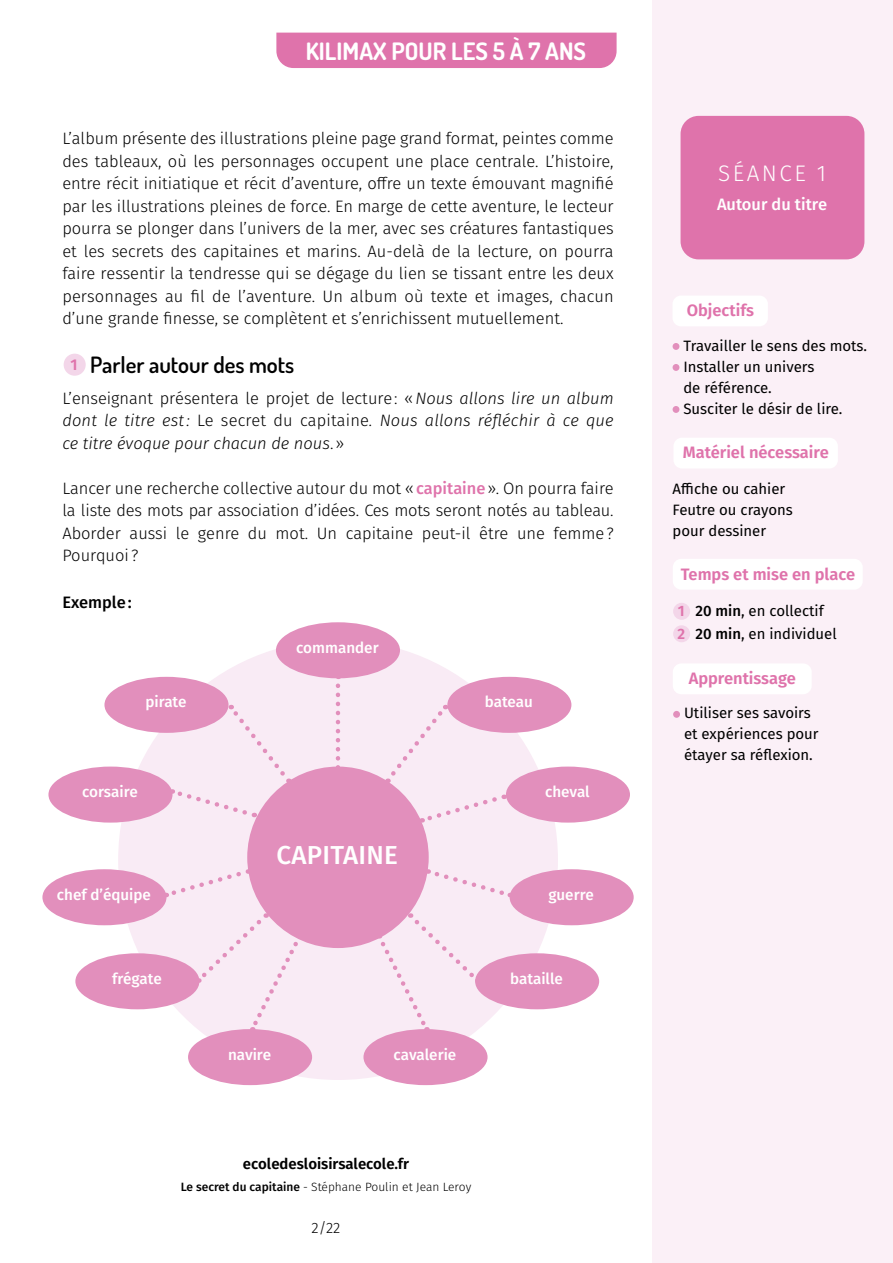
<style>
.page{position:relative;width:893px;height:1263px;background:#fff}
.page>*{position:absolute;margin:0;border:0;box-sizing:border-box;transform-origin:0 0}
.CONSIGNE{font:500 25.95px "Fira Sans";letter-spacing:.01em;color:#fff}
.t1{font:700 24px "Dosis";color:#fff}
.t2{font:600 22.5px "Dosis";color:#000}
.t3{font:300 22.5px "Fira Sans";letter-spacing:.11em;color:#fff}
.TC{font:300 16.5px/22.5px "Fira Sans";color:#000;text-align:justify}
.TC-2{font:italic 300 16.5px/22.5px "Fira Sans";color:#000;text-align:justify}
.t4{font:600 16.5px "Fira Sans";color:#df73ab}
.t5{font:500 16.5px "Fira Sans";color:#fff}
.TC-3{font:500 16.5px "Fira Sans";color:#000}
.t6{font:600 15.6px "Fira Sans";color:#df73ab}
.CONSIGNE-2{font:500 15.3px "Fira Sans";color:#fff}
.BANDEAU_TXT{font:15px/21px "Fira Sans";color:#000}
.t7{font:600 15px "Fira Sans";color:#000}
.t8{font:300 15px "Fira Sans";color:#000}
.t9{font:600 15px "Fira Sans";color:#df73ab}
.t10{font:300 12px "Fira Sans";color:#000}
.s1{font-style:normal}
.s2{font-weight:500;color:#df73ab}
.s3{font-weight:500}
</style>
<div class="page">
<div style="left:118px;top:640px;width:440px;height:440px;background:#f9ebf5;border-radius:50%"></div>
<div style="left:652px;top:0;width:241px;height:1263px;background:#fbf0f7"></div>
<div style="left:276px;top:33px;width:341px;height:35px;background:#df73ab"></div>
<div style="left:672px;top:296px;width:96px;height:30px;background:#fff;border-radius:9px"></div>
<div style="left:64px;top:354px;width:22px;height:22px;background:#f3d6e9;border-radius:50%"></div>
<div style="left:673px;top:343px;width:6px;height:7px;background:#e28fbc;border-radius:50%"></div>
<div style="left:673px;top:364px;width:6px;height:7px;background:#e28fbc;border-radius:50%"></div>
<div style="left:673px;top:406px;width:6px;height:7px;background:#e28fbc;border-radius:50%"></div>
<div style="left:680px;top:116px;width:184px;height:143px;background:#df73ab;border-radius:18px"></div>
<div style="left:673px;top:438px;width:165px;height:30px;background:#fff;border-radius:9px"></div>
<div style="left:673px;top:603px;width:17px;height:17px;background:#f3d6e9;border-radius:50%"></div>
<div style="left:673px;top:625px;width:17px;height:17px;background:#f3d6e9;border-radius:50%"></div>
<div style="left:673px;top:559px;width:190px;height:31px;background:#fff;border-radius:9px"></div>
<div style="left:673px;top:711px;width:7px;height:7px;background:#e28fbc;border-radius:50%"></div>
<div style="left:673px;top:663px;width:139px;height:31px;background:#fff;border-radius:9px"></div>
<div style="left:247px;top:766px;width:182px;height:182px;background:#e28fbc;border-radius:50%"></div>
<div style="left:276px;top:622px;width:124px;height:56px;background:#e28fbc;border-radius:50%"></div>
<div style="left:104px;top:677px;width:125px;height:56px;background:#e28fbc;border-radius:50%"></div>
<div style="left:48px;top:766px;width:125px;height:57px;background:#e28fbc;border-radius:50%"></div>
<div style="left:42px;top:869px;width:124px;height:56px;background:#e28fbc;border-radius:50%"></div>
<div style="left:75px;top:953px;width:124px;height:56px;background:#e28fbc;border-radius:50%"></div>
<div style="left:188px;top:1029px;width:124px;height:56px;background:#e28fbc;border-radius:50%"></div>
<div style="left:363px;top:1029px;width:125px;height:56px;background:#e28fbc;border-radius:50%"></div>
<div style="left:475px;top:953px;width:124px;height:56px;background:#e28fbc;border-radius:50%"></div>
<div style="left:510px;top:869px;width:124px;height:56px;background:#e28fbc;border-radius:50%"></div>
<div style="left:506px;top:766px;width:124px;height:57px;background:#e28fbc;border-radius:50%"></div>
<div style="left:447px;top:677px;width:124px;height:56px;background:#e28fbc;border-radius:50%"></div>
<svg style="left:336px;top:686px;width:4px;height:80px"></svg>
<svg style="left:165px;top:869px;width:84px;height:30px"></svg>
<svg style="left:421px;top:794px;width:84px;height:31px"></svg>
<svg style="left:428px;top:869px;width:83px;height:30px"></svg>
<svg style="left:171px;top:704px;width:118px;height:114px"></svg>
<svg style="left:387px;top:704px;width:62px;height:79px"></svg>
<svg style="left:195px;top:913px;width:107px;height:118px"></svg>
<svg style="left:378px;top:913px;width:102px;height:118px"></svg>
<p class="t1" style="left:306px;top:35px;width:282px">KILIMAX POUR LES 5 À 7 ANS</p>
<p class="TC" style="left:62px;top:127px;width:553px">L’album présente des illustrations pleine page grand format, peintes comme des tableaux, où les personnages occupent une place centrale. L’histoire, entre récit initiatique et récit d’aventure, offre un texte émouvant magnifié par les illustrations pleines de force. En marge de cette aventure, le lecteur pourra se plonger dans l’univers de la mer, avec ses créatures fantastiques et les secrets des capitaines et marins. Au-delà de la lecture, on pourra faire ressentir la tendresse qui se dégage du lien se tissant entre les deux personnages au fil de l’aventure. Un album où texte et images, chacun d’une grande finesse, se complètent et s’enrichissent mutuellement.</p>
<p class="t6" style="left:70px;top:352px;width:9px">1</p>
<p class="t2" style="left:90px;top:350px;width:206px">Parler autour des mots</p>
<p class="TC-2" style="left:62px;top:387px;width:553px"><span class="s1">L’enseignant présentera le projet de lecture: «</span>Nous allons lire un album dont le titre est: <span class="s1">Le secret du capitaine</span>. Nous allons réfléchir à ce que ce titre évoque pour chacun de nous<span class="s1">.»</span></p>
<p class="TC" style="left:62px;top:477px;width:553px">Lancer une recherche collective autour du mot «<span class="s2">capitaine</span>». On pourra faire la liste des mots par association d’idées. Ces mots seront notés au tableau.<br>Aborder aussi le genre du mot. Un capitaine peut-il être une femme?<br>Pourquoi ?</p>
<p class="TC-3" style="left:62px;top:589px;width:71px">Exemple:</p>
<p class="CONSIGNE-2" style="left:296px;top:635px;width:84px">commander</p>
<p class="CONSIGNE-2" style="left:145px;top:690px;width:43px">pirate</p>
<p class="CONSIGNE-2" style="left:485px;top:690px;width:50px">bateau</p>
<p class="CONSIGNE-2" style="left:82px;top:780px;width:57px">corsaire</p>
<p class="CONSIGNE-2" style="left:545px;top:780px;width:46px">cheval</p>
<p class="CONSIGNE" style="left:277px;top:834px;width:123px">CAPITAINE</p>
<p class="CONSIGNE-2" style="left:57px;top:882px;width:96px">chef d’équipe</p>
<p class="CONSIGNE-2" style="left:548px;top:882px;width:47px">guerre</p>
<p class="CONSIGNE-2" style="left:112px;top:966px;width:51px">frégate</p>
<p class="CONSIGNE-2" style="left:510px;top:966px;width:54px">bataille</p>
<p class="CONSIGNE-2" style="left:228px;top:1042px;width:45px">navire</p>
<p class="CONSIGNE-2" style="left:394px;top:1042px;width:64px">cavalerie</p>
<p class="t7" style="left:243px;top:1151px;width:168px">ecoledesloisirsalecole.fr</p>
<p class="t10" style="left:181px;top:1179px;width:292px"><span class="s3">Le secret du capitaine</span> - Stéphane Poulin et Jean Leroy</p>
<p class="t8" style="left:312px;top:1217px;width:30px">2/22</p>
<p class="t3" style="left:718px;top:157px;width:109px">SÉANCE 1</p>
<p class="t5" style="left:717px;top:191px;width:112px">Autour du titre</p>
<p class="t4" style="left:687px;top:297px;width:69px">Objectifs</p>
<p class="BANDEAU_TXT" style="left:683px;top:335px;width:185px">Travailler le sens des mots.</p>
<p class="BANDEAU_TXT" style="left:683px;top:356px;width:132px">Installer un univers de référence.</p>
<p class="BANDEAU_TXT" style="left:683px;top:398px;width:161px">Susciter le désir de lire.</p>
<p class="t4" style="left:683px;top:439px;width:148px">Matériel nécessaire</p>
<p class="BANDEAU_TXT" style="left:673px;top:477px;width:114px">Affiche ou cahier</p>
<p class="BANDEAU_TXT" style="left:673px;top:498px;width:122px">Feutre ou crayons pour dessiner</p>
<p class="t4" style="left:681px;top:560px;width:176px">Temps et mise en place</p>
<p class="t9" style="left:678px;top:599px;width:8px">1</p>
<p class="BANDEAU_TXT" style="left:696px;top:600px;width:130px"><span class="s3">20 min</span>, en collectif</p>
<p class="t9" style="left:677px;top:621px;width:9px">2</p>
<p class="BANDEAU_TXT" style="left:696px;top:622px;width:143px"><span class="s3">20 min</span>, en individuel</p>
<p class="t4" style="left:689px;top:665px;width:109px">Apprentissage</p>
<p class="BANDEAU_TXT" style="left:684px;top:702px;width:136px">Utiliser ses savoirs et expériences pour étayer sa réflexion.</p>
</div>
